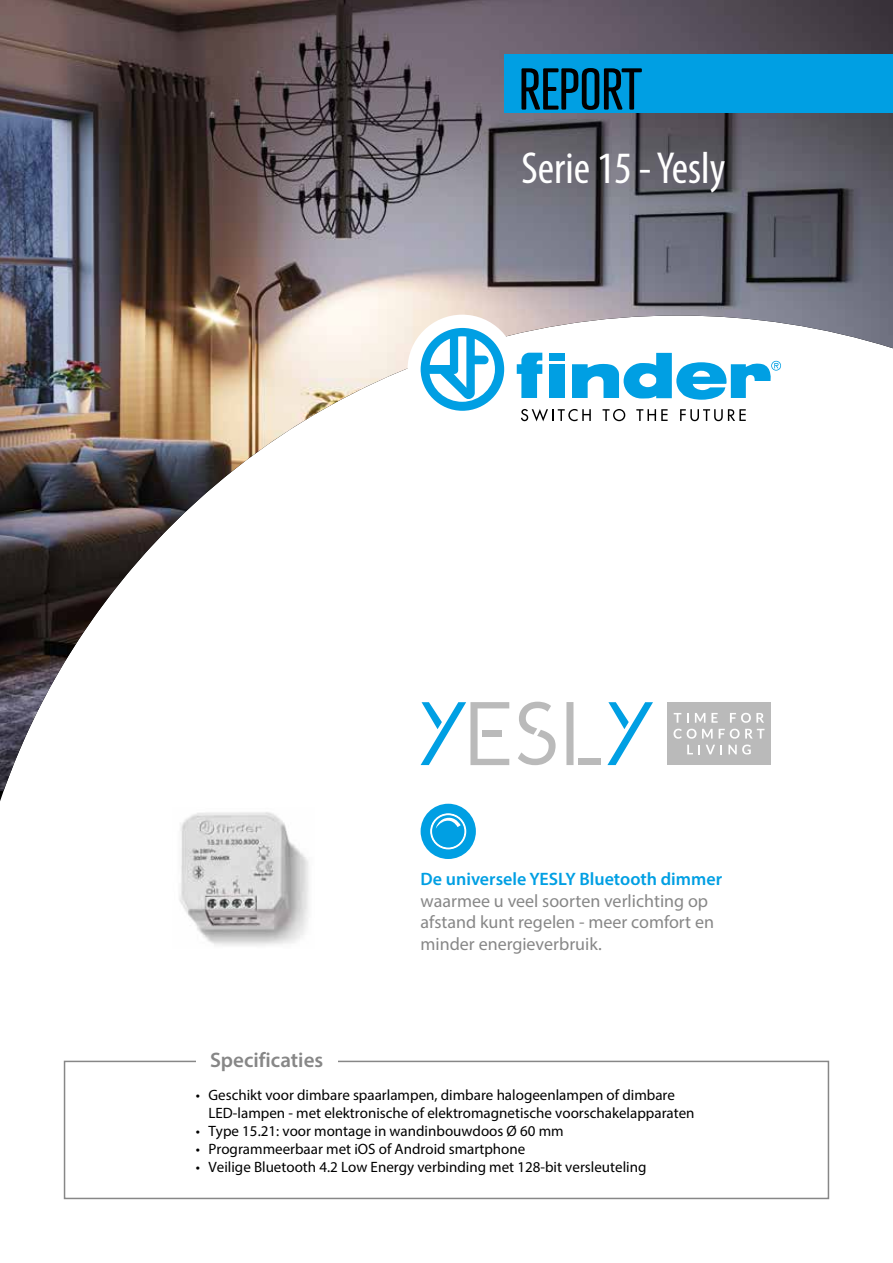
<style>
.page{position:relative;width:893px;height:1263px;background:#fff}
.page>*{position:absolute;margin:0;border:0;box-sizing:border-box;transform-origin:0 0}
.t1{font:57px "Atrament Std";color:#000}
.t2{font:condensed 45px "Myriad Pro";color:#fff}
.t3{font:600 21px "Myriad Pro";color:#878787}
.t4{font:18px/21.6px "Myriad Pro";color:#878787}
.t5{font:600 18px "Myriad Pro";color:#009fe3}
.t6{font:15px/18px "Myriad Pro";color:#000}
</style>
<div class="page">
<img style="left:0;top:0;width:893px;height:791px">
<div style="left:408px;top:315px;width:109px;height:109px;background:#fff;border-radius:50%"></div>
<svg style="left:421px;top:328px;width:83px;height:83px"></svg>
<svg style="left:572px;top:353px;width:209px;height:47px"></svg>
<svg style="left:517px;top:353px;width:25px;height:45px"></svg>
<div style="left:549px;top:364px;width:15px;height:34px;background:#009fe3"></div>
<div style="left:549px;top:353px;width:15px;height:7px;background:#009fe3"></div>
<svg style="left:521px;top:409px;width:70px;height:12px"></svg>
<svg style="left:603px;top:409px;width:22px;height:12px"></svg>
<svg style="left:636px;top:409px;width:32px;height:12px"></svg>
<svg style="left:680px;top:409px;width:66px;height:12px"></svg>
<div style="left:504px;top:54px;width:389px;height:58px;background:#009fe3"></div>
<div style="left:64px;top:1061px;width:765px;height:138px;border:2px solid #878787"></div>
<div style="left:196px;top:1051px;width:141px;height:16px;background:#fff"></div>
<div style="left:667px;top:702px;width:104px;height:63px;background:#bababa"></div>
<svg style="left:674px;top:713px;width:7px;height:10px"></svg>
<svg style="left:687px;top:713px;width:2px;height:10px"></svg>
<svg style="left:695px;top:713px;width:10px;height:10px"></svg>
<svg style="left:711px;top:713px;width:7px;height:10px"></svg>
<svg style="left:730px;top:713px;width:34px;height:10px"></svg>
<svg style="left:673px;top:729px;width:91px;height:25px"></svg>
<div style="left:566px;top:702px;width:7px;height:63px;background:#bababa"></div>
<div style="left:578px;top:759px;width:22px;height:6px;background:#bababa"></div>
<svg style="left:421px;top:702px;width:88px;height:63px"></svg>
<svg style="left:518px;top:702px;width:38px;height:63px"></svg>
<svg style="left:607px;top:702px;width:46px;height:63px"></svg>
<div style="left:421px;top:804px;width:55px;height:55px;background:#009fe3;border-radius:50%"></div>
<svg style="left:430px;top:813px;width:36px;height:36px"></svg>
<img style="left:179px;top:812px;width:130px;height:134px">
<h1 class="t1" style="left:519px;top:53px;width:124px">REPORT</h1>
<h2 class="t2" style="left:521px;top:140px;width:206px">Serie 15 - Yesly</h2>
<h3 class="t3" style="left:210px;top:1047px;width:115px">Specificaties</h3>
<p class="t5" style="left:421px;top:868px;width:303px">De universele YESLY Bluetooth dimmer</p>
<p class="t4" style="left:421px;top:890px;width:295px">waarmee u veel soorten verlichting op afstand kunt regelen - meer comfort en minder energieverbruik.</p>
<p class="t6" style="left:209px;top:1085px;width:488px;text-indent:-13px">• Geschikt voor dimbare spaarlampen, dimbare halogeenlampen of dimbare<br>LED-lampen - met elektronische of elektromagnetische voorschakelapparaten</p>
<p class="t6" style="left:196px;top:1121px;width:369px">• Type 15.21: voor montage in wandinbouwdoos Ø 60 mm</p>
<p class="t6" style="left:196px;top:1139px;width:331px">• Programmeerbaar met iOS of Android smartphone</p>
<p class="t6" style="left:196px;top:1157px;width:452px">• Veilige Bluetooth 4.2 Low Energy verbinding met 128-bit versleuteling</p>
</div>
